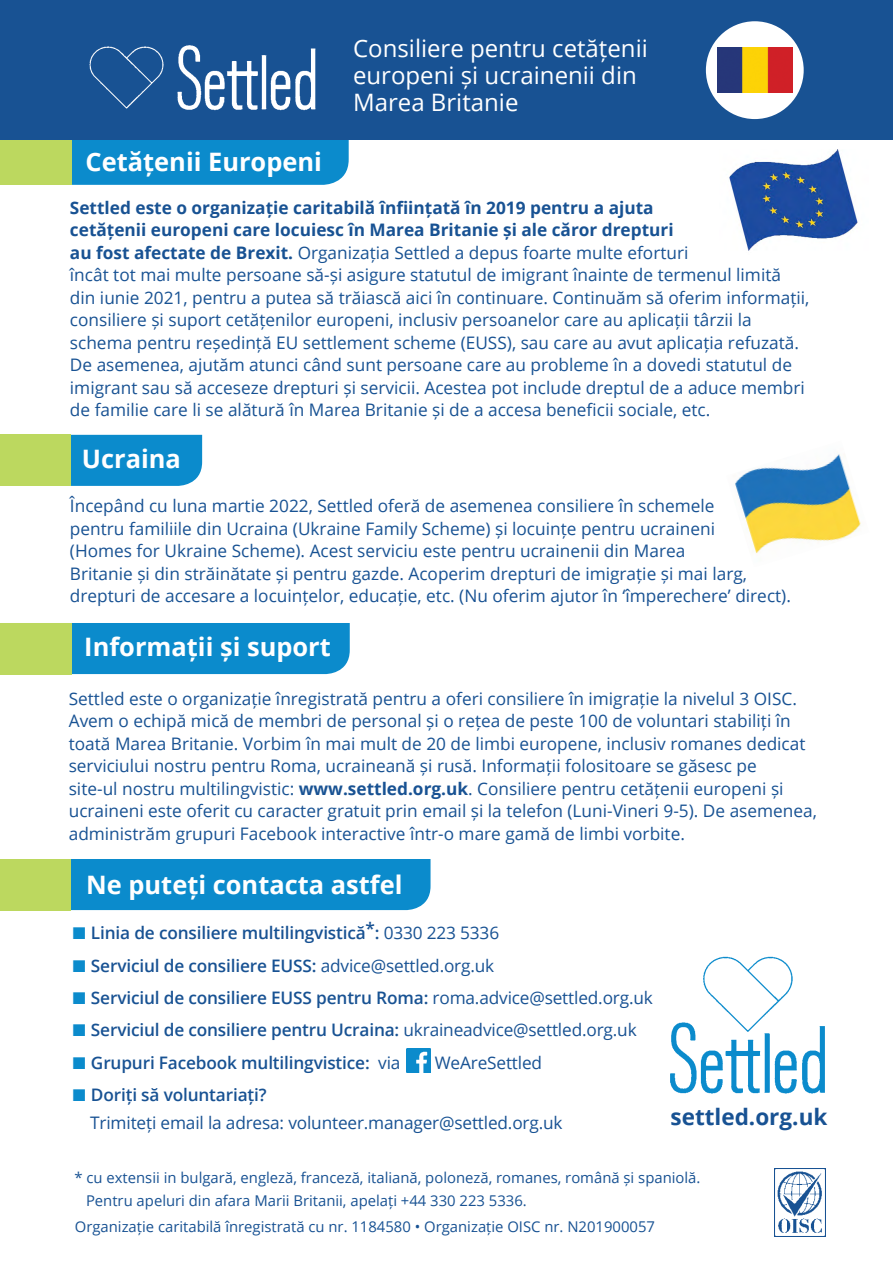
<style>
.page{position:relative;width:893px;height:1263px;background:#fff}
.page>*{position:absolute;margin:0;border:0;box-sizing:border-box;transform-origin:0 0}
.t1{font:700 25.5px "Open Sans";color:#fff}
.t2{font:24px/27px "Open Sans";color:#fff}
.t3{font:700 22.5px "Open Sans";color:#185293}
.t4{font:17.25px/22.5px "Open Sans";color:#185293}
.t5{font:600 17.25px "Open Sans";letter-spacing:-.01em;color:#185293}
.t6{font:14.85px/23.2px "Open Sans";color:#185293}
.s1{font-weight:700}
.s2{color:#0b8bcc}
.s3{font-weight:400}
.s4{font-weight:600}
</style>
<div class="page">
<div style="left:70px;top:859px;width:361px;height:51px;background:#0b8bcc"></div>
<div style="left:71px;top:139px;width:278px;height:46px;background:#0b8bcc"></div>
<div style="left:70px;top:435px;width:132px;height:51px;background:#0b8bcc"></div>
<div style="left:71px;top:623px;width:279px;height:51px;background:#0b8bcc"></div>
<img style="left:670px;top:956px;width:155px;height:138px">
<img style="left:774px;top:1168px;width:51px;height:68px">
<div style="left:0;top:135px;width:71px;height:50px;background:#bcd85f"></div>
<div style="left:0;top:435px;width:70px;height:51px;background:#bcd85f"></div>
<div style="left:0;top:623px;width:71px;height:51px;background:#bcd85f"></div>
<div style="left:0;top:859px;width:70px;height:51px;background:#bcd85f"></div>
<img style="left:735px;top:454px;width:126px;height:100px">
<img style="left:729px;top:149px;width:129px;height:102px">
<div style="left:0;top:0;width:893px;height:139px;background:#185293"></div>
<img style="left:89px;top:46px;width:75px;height:63px">
<img style="left:177px;top:45px;width:139px;height:66px">
<svg style="left:226px;top:45px;width:47px;height:12px"></svg>
<img style="left:407px;top:1048px;width:24px;height:24px">
<div style="left:137px;top:103px;width:27px;height:26px;background:#185293"></div>
<div style="left:706px;top:21px;width:98px;height:98px;background:#fff;border-radius:50%"></div>
<img style="left:718px;top:48px;width:74px;height:45px">
<h1 class="t1" style="left:86px;top:144px;width:238px">Cetățenii Europeni</h1>
<h2 class="t2" style="left:353px;top:34px;width:296px">Consiliere pentru cetățenii europeni și ucrainenii din<br>Marea Britanie</h2>
<p class="t4" style="left:70px;top:196px;width:741px"><span class="s1">Settled este o organizație caritabilă înființată în 2019 pentru a ajuta<br>cetățenii europeni care locuiesc în Marea Britanie și ale căror drepturi<br>au fost afectate de Brexit.</span> Organizația Settled a depus foarte multe eforturi<br>încât tot mai multe persoane să-și asigure statutul de imigrant înainte de termenul limită din iunie 2021, pentru a putea să trăiască aici în continuare. Continuăm să oferim informații, consiliere și suport cetățenilor europeni, inclusiv persoanelor care au aplicații târzii la schema pentru reședință EU settlement scheme (EUSS), sau care au avut aplicația refuzată.<br>De asemenea, ajutăm atunci când sunt persoane care au probleme în a dovedi statutul de imigrant sau să acceseze drepturi și servicii. Acestea pot include dreptul de a aduce membri de familie care li se alătură în Marea Britanie și de a accesa beneficii sociale, etc.</p>
<h1 class="t1" style="left:82px;top:440px;width:101px">Ucraina</h1>
<p class="t4" style="left:70px;top:494px;width:722px">Începând cu luna martie 2022, Settled oferă de asemenea consiliere în schemele<br>pentru familiile din Ucraina (Ukraine Family Scheme) și locuințe pentru ucraineni<br>(Homes for Ukraine Scheme). Acest serviciu este pentru ucrainenii din Marea<br>Britanie și din străinătate și pentru gazde. Acoperim drepturi de imigrație și mai larg, drepturi de accesare a locuințelor, educație, etc. (Nu oferim ajutor în ‘împerechere’ direct).</p>
<h1 class="t1" style="left:84px;top:629px;width:248px">Informații și suport</h1>
<p class="t4" style="left:69px;top:687px;width:750px">Settled este o organizație înregistrată pentru a oferi consiliere în imigrație la nivelul 3 OISC.<br>Avem o echipă mică de membri de personal și o rețea de peste 100 de voluntari stabiliți în toată Marea Britanie. Vorbim în mai mult de 20 de limbi europene, inclusiv romanes dedicat serviciului nostru pentru Roma, ucraineană și rusă. Informații folositoare se găsesc pe<br>site-ul nostru multilingvistic: <span class="s1">www.settled.org.uk</span>. Consiliere pentru cetățenii europeni și ucraineni este oferit cu caracter gratuit prin email și la telefon (Luni-Vineri 9-5). De asemenea, administrăm grupuri Facebook interactive într-o mare gamă de limbi vorbite.</p>
<h1 class="t1" style="left:86px;top:866px;width:318px">Ne puteți contacta astfel</h1>
<p class="t5" style="left:73px;top:921px;width:428px"><span class="s2">■</span> Linia de consiliere multilingvistică*: <span class="s3">0330 223 5336</span></p>
<p class="t5" style="left:73px;top:953px;width:423px"><span class="s2">■</span> Serviciul de consiliere EUSS: <span class="s3">advice@settled.org.uk</span></p>
<p class="t5" style="left:73px;top:986px;width:581px"><span class="s2">■</span> Serviciul de consiliere EUSS pentru Roma: <span class="s3">roma.advice@settled.org.uk</span></p>
<p class="t5" style="left:73px;top:1018px;width:565px"><span class="s2">■</span> Serviciul de consiliere pentru Ucraina: <span class="s3">ukraineadvice@settled.org.uk</span></p>
<p class="t5" style="left:73px;top:1050px;width:329px"><span class="s2">■</span> Grupuri Facebook multilingvistice: <span class="s3">via</span></p>
<p class="t4" style="left:435px;top:1051px;width:109px">WeAreSettled</p>
<p class="t4" style="left:90px;top:1080px;width:474px;line-height:27.6px;text-indent:-17px"><span class="s2">■</span> <span class="s4">Doriți să voluntariați?<br></span>Trimiteți email la adresa: volunteer.manager@settled.org.uk</p>
<h3 class="t3" style="left:670px;top:1101px;width:158px">settled.org.uk</h3>
<p class="t6" style="left:86px;top:1165px;width:616px;text-indent:-12px">* cu extensii in bulgară, engleză, franceză, italiană, poloneză, romanes, română și spaniolă.<br>Pentru apeluri din afara Marii Britanii, apelați +44 330 223 5336.</p>
<p class="t6" style="left:75px;top:1214px;width:582px">Organizație caritabilă înregistrată cu nr. 1184580 • Organizație OISC nr. N201900057</p>
</div>
